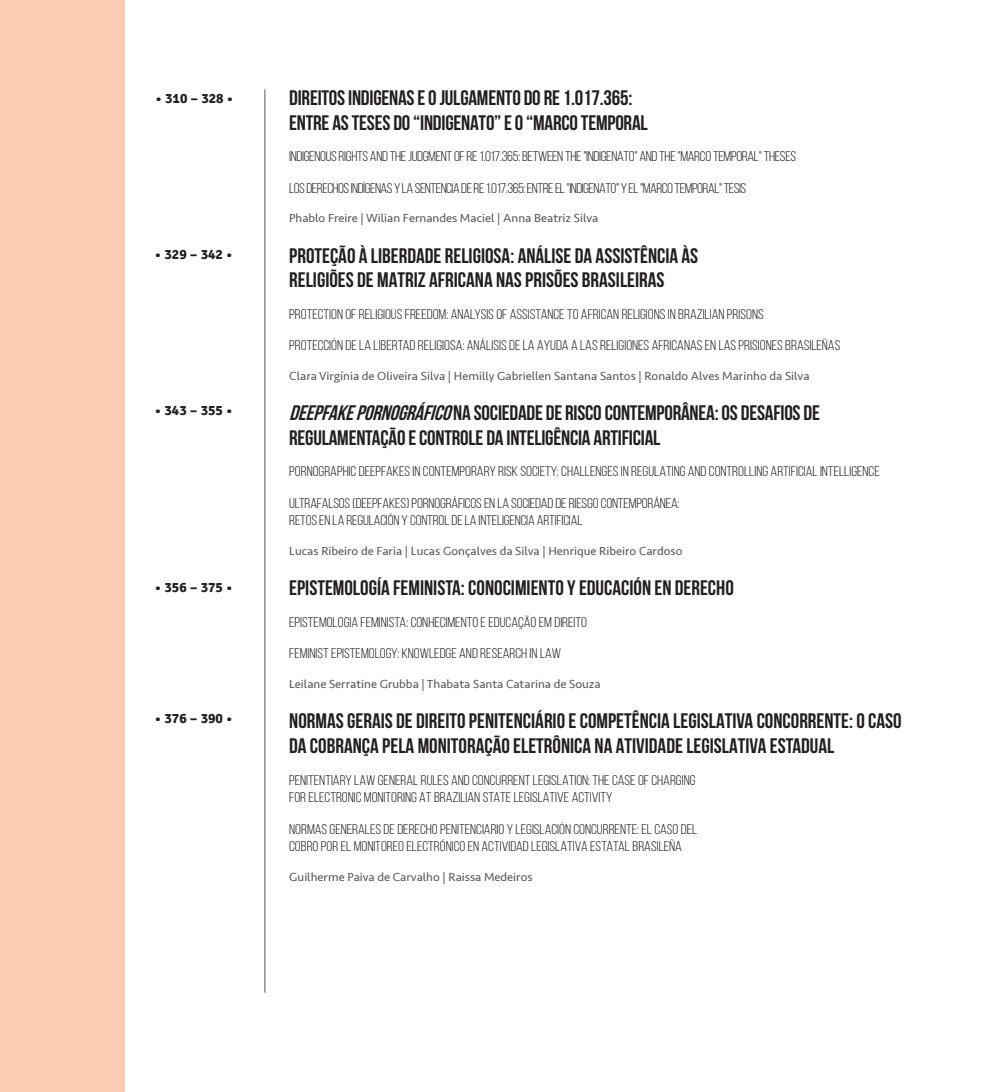
<style>
.page{position:relative;width:993px;height:1092px;background:#fff}
.page>*{position:absolute;margin:0;border:0;box-sizing:border-box;transform-origin:0 0}
.t1{font:700 21px/24.5px "Bebas Neue";color:#231f20}
.t2{font:14px/17.5px "Bebas Neue";color:#231f20;scale:1.1 1}
.t3{font:14px "Bebas Neue";letter-spacing:-.02em;color:#231f20;scale:1.1 1}
.t4{font:14px "Bebas Neue";letter-spacing:-.03em;color:#231f20;scale:1.1 1}
.t5{font:700 14px "Signika";color:#231f20}
.t6{font:12.25px "Seravek";color:#57585a}
.s1{font-style:italic}
</style>
<div class="page">
<hr style="left:264px;top:89px;width:1px;height:903px;background:#57585a">
<div style="left:0;top:0;width:124px;height:1091px;background:#fcccb5"></div>
<p class="t5" style="left:155px;top:89px;width:79px">• 310 – 328 •</p>
<p class="t5" style="left:155px;top:246px;width:79px">• 329 – 342 •</p>
<p class="t5" style="left:155px;top:402px;width:79px">• 343 – 355 •</p>
<p class="t5" style="left:155px;top:579px;width:79px">• 356 – 375 •</p>
<p class="t5" style="left:155px;top:710px;width:79px">• 376 – 390 •</p>
<h1 class="t1" style="left:289px;top:85px;width:360px">DIREITOS INDIGENAS E O JULGAMENTO DO RE 1.017.365:<br>ENTRE AS TESES DO “INDIGENATO” E O “MARCO TEMPORAL</h1>
<p class="t3" style="left:289px;top:149px;width:462px">INDIGENOUS RIGHTS AND THE JUDGMENT OF RE 1.017.365: BETWEEN THE "INDIGENATO" AND THE "MARCO TEMPORAL" THESES</p>
<p class="t4" style="left:289px;top:180px;width:417px">LOS DERECHOS INDÍGENAS Y LA SENTENCIA DE RE 1.017.365: ENTRE EL "INDIGENATO" Y EL "MARCO TEMPORAL" TESIS</p>
<p class="t6" style="left:289px;top:209px;width:310px">Phablo Freire | Wilian Fernandes Maciel | Anna Beatriz Silva</p>
<h1 class="t1" style="left:289px;top:243px;width:410px">PROTEÇÃO À LIBERDADE RELIGIOSA: ANÁLISE DA ASSISTÊNCIA ÀS<br>RELIGIÕES DE MATRIZ AFRICANA NAS PRISÕES BRASILEIRAS</h1>
<p class="t2" style="left:289px;top:305px;width:433px">PROTECTION OF RELIGIOUS FREEDOM: ANALYSIS OF ASSISTANCE TO AFRICAN RELIGIONS IN BRAZILIAN PRISONS</p>
<p class="t2" style="left:289px;top:336px;width:502px">PROTECCIÓN DE LA LIBERTAD RELIGIOSA: ANÁLISIS DE LA AYUDA A LAS RELIGIONES AFRICANAS EN LAS PRISIONES BRASILEÑAS</p>
<p class="t6" style="left:289px;top:366px;width:521px">Clara Virgínia de Oliveira Silva | Hemilly Gabriellen Santana Santos | Ronaldo Alves Marinho da Silva</p>
<h1 class="t1" style="left:289px;top:400px;width:532px"><span class="s1">DEEPFAKEPORNOGRÁFICO</span>NA SOCIEDADE DE RISCO CONTEMPORÂNEA: OS DESAFIOS DE<br>REGULAMENTAÇÃO E CONTROLE DA INTELIGÊNCIA ARTIFICIAL</h1>
<p class="t2" style="left:289px;top:462px;width:538px">PORNOGRAPHIC DEEPFAKES IN CONTEMPORARY RISK SOCIETY: CHALLENGES IN REGULATING AND CONTROLLING ARTIFICIAL INTELLIGENCE</p>
<p class="t2" style="left:289px;top:494px;width:356px">ULTRAFALSOS (DEEPFAKES) PORNOGRÁFICOS EN LA SOCIEDAD DE RIESGO CONTEMPORÁNEA:<br>RETOS EN LA REGULACIÓN Y CONTROL DE LA INTELIGENCIA ARTIFICIAl</p>
<p class="t6" style="left:289px;top:541px;width:394px">Lucas Ribeiro de Faria | Lucas Gonçalves da Silva | Henrique Ribeiro Cardoso</p>
<h1 class="t1" style="left:289px;top:575px;width:446px">EPISTEMOLOGÍA FEMINISTA: CONOCIMIENTO Y EDUCACIÓN EN DERECHO</h1>
<p class="t2" style="left:289px;top:613px;width:272px">EPISTEMOLOGIA FEMINISTA: CONHECIMENTO E EDUCAÇÃO EM DIREITO</p>
<p class="t2" style="left:289px;top:644px;width:249px">FEMINIST EPISTEMOLOGY: KNOWLEDGE AND RESEARCH IN LAW</p>
<p class="t6" style="left:289px;top:674px;width:313px">Leilane Serratine Grubba | Thabata Santa Catarina de Souza</p>
<h1 class="t1" style="left:289px;top:708px;width:614px">NORMAS GERAIS DE DIREITO PENITENCIÁRIO E COMPETÊNCIA LEGISLATIVA CONCORRENTE: O CASO<br>DA COBRANÇA PELA MONITORAÇÃO ELETRÔNICA NA ATIVIDADE LEGISLATIVA ESTADUAL</h1>
<p class="t2" style="left:289px;top:770px;width:371px">PENITENTIARY LAW GENERAL RULES AND CONCURRENT LEGISLATION: THE CASE OF CHARGING<br>FOR ELECTRONIC MONITORING AT BRAZILIAN STATE LEGISLATIVE ACTIVITY</p>
<p class="t2" style="left:289px;top:819px;width:372px">NORMAS GENERALES DE DERECHO PENITENCIARIO Y LEGISLACIÓN CONCURRENTE: EL CASO DEL<br>COBRO POR EL MONITOREO ELECTRÓNICO EN ACTIVIDAD LEGISLATIVA ESTATAL BRASILEÑA</p>
<p class="t6" style="left:289px;top:867px;width:245px">Guilherme Paiva de Carvalho | Raissa Medeiros</p>
</div>
